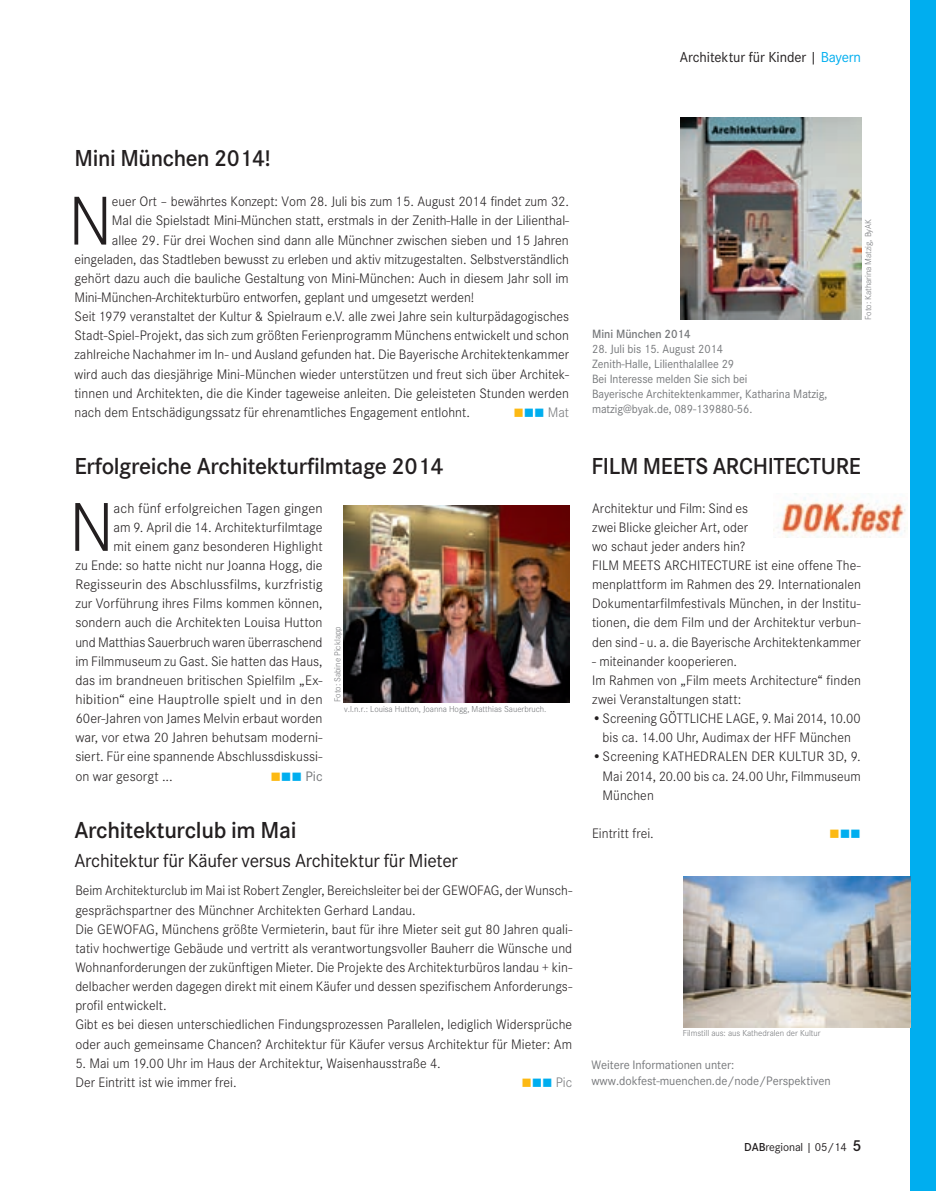
<style>
.page{position:relative;width:936px;height:1191px;background:#fff}
.page>*{position:absolute;margin:0;border:0;box-sizing:border-box;transform-origin:0 0}
.t1{font:300 71.55px "Corporate S";color:#231f20}
.t2{font:600 24px "Corporate S";letter-spacing:-.015em;color:#231f20}
.t3{font:19.5px "Corporate S";letter-spacing:-.015em;color:#231f20}
.t4{font:15px "Corporate S";letter-spacing:-.005em;color:#231f20}
.t5{font:300 14.25px/19.2px "Corporate S";color:#231f20}
.t6{font:300 14.25px "Corporate S";color:#231f20;scale:1.04 1}
.t7{font:300 14.25px "Corporate S";letter-spacing:-.005em;color:#76787b}
.t8{font:14.25px "Corporate S";color:#76787b}
.t9{font:14.25px "Wingdings";color:#fcb914}
.t10{font:12.75px/15.8px "Corporate S";letter-spacing:-.005em;color:#76787b}
.t11{font:12.45px/15px "Corporate S";letter-spacing:-.005em;color:#76787b;scale:.95 1}
.t12{font:600 12.45px "Corporate S";letter-spacing:-.005em;color:#76787b;scale:.95 1}
.t13{font:12px "Corporate S";letter-spacing:-.01em;color:#231f20}
.t14{font:300 9px "Corporate S";letter-spacing:-.005em;color:#76787b}
.s1{color:#00aeef}
.s2{color:#fcb914}
.s3{font-weight:600}
.s4{font-weight:600;font-size:16.5px}
</style>
<div class="page">
<div style="left:910px;top:0;width:25px;height:1191px;background:#00aeef"></div>
<img style="left:680px;top:118px;width:181px;height:201px">
<img style="left:773px;top:493px;width:133px;height:44px">
<img style="left:344px;top:505px;width:225px;height:197px">
<img style="left:683px;top:876px;width:227px;height:151px">
<p class="t4" style="left:679px;top:48px;width:183px">Architektur für Kinder | <span class="s1">Bayern</span></p>
<h2 class="t2" style="left:74px;top:144px;width:198px">Mini München 2014!</h2>
<h1 class="t1" style="left:68px;top:181px;width:46px">N</h1>
<p class="t5" style="left:112px;top:192px;width:458px">euer Ort – bewährtes Konzept: Vom 28. Juli bis zum 15. August 2014 findet zum 32.</p>
<p class="t5" style="left:112px;top:211px;width:458px">Mal die Spielstadt Mini-München statt, erstmals in der Zenith-Halle in der Lilienthal-</p>
<p class="t5" style="left:112px;top:230px;width:458px">allee 29. Für drei Wochen sind dann alle Münchner zwischen sieben und 15 Jahren</p>
<p class="t5" style="left:74px;top:249px;width:496px">eingeladen, das Stadtleben bewusst zu erleben und aktiv mitzugestalten. Selbstverständlich</p>
<p class="t5" style="left:74px;top:269px;width:496px">gehört dazu auch die bauliche Gestaltung von Mini-München: Auch in diesem Jahr soll im</p>
<p class="t5" style="left:74px;top:288px;width:401px">Mini-München-Architekturbüro entworfen, geplant und umgesetzt werden!</p>
<p class="t5" style="left:74px;top:307px;width:496px">Seit 1979 veranstaltet der Kultur &amp; Spielraum e.V. alle zwei Jahre sein kulturpädagogisches</p>
<p class="t5" style="left:74px;top:326px;width:496px">Stadt-Spiel-Projekt, das sich zum größten Ferienprogramm Münchens entwickelt und schon</p>
<p class="t5" style="left:74px;top:345px;width:496px">zahlreiche Nachahmer im In- und Ausland gefunden hat. Die Bayerische Architektenkammer</p>
<p class="t5" style="left:74px;top:364px;width:496px">wird auch das diesjährige Mini-München wieder unterstützen und freut sich über Architek-</p>
<p class="t5" style="left:74px;top:383px;width:496px">tinnen und Architekten, die die Kinder tageweise anleiten. Die geleisteten Stunden werden</p>
<p class="t5" style="left:74px;top:403px;width:397px">nach dem Entschädigungssatz für ehrenamtliches Engagement entlohnt.</p>
<p class="t7" style="left:513px;top:404px;width:57px"><span class="s2">■</span><span class="s1">■■</span> Mat</p>
<h2 class="t2" style="left:74px;top:452px;width:370px">Erfolgreiche Architekturfilmtage 2014</h2>
<h1 class="t1" style="left:69px;top:487px;width:46px">N</h1>
<p class="t5" style="left:114px;top:498px;width:210px">ach fünf erfolgreichen Tagen gingen</p>
<p class="t5" style="left:114px;top:517px;width:210px">am 9. April die 14. Architekturfilmtage</p>
<p class="t5" style="left:114px;top:536px;width:210px">mit einem ganz besonderen Highlight</p>
<p class="t5" style="left:75px;top:556px;width:249px">zu Ende: so hatte nicht nur Joanna Hogg, die</p>
<p class="t5" style="left:75px;top:575px;width:249px">Regisseurin des Abschlussfilms, kurzfristig</p>
<p class="t5" style="left:75px;top:594px;width:249px">zur Vorführung ihres Films kommen können,</p>
<p class="t5" style="left:75px;top:613px;width:249px">sondern auch die Architekten Louisa Hutton</p>
<p class="t5" style="left:75px;top:632px;width:249px">und Matthias Sauerbruch waren überraschend</p>
<p class="t5" style="left:75px;top:651px;width:249px">im Filmmuseum zu Gast. Sie hatten das Haus,</p>
<p class="t5" style="left:75px;top:670px;width:249px">das im brandneuen britischen Spielfilm „Ex-</p>
<p class="t6" style="left:75px;top:691px;width:239px">hibition“ eine Hauptrolle spielt und in den</p>
<p class="t5" style="left:75px;top:709px;width:249px">60er-Jahren von James Melvin erbaut worden</p>
<p class="t5" style="left:75px;top:728px;width:249px">war, vor etwa 20 Jahren behutsam moderni-</p>
<p class="t5" style="left:75px;top:747px;width:249px">siert. Für eine spannende Abschlussdiskussi-</p>
<p class="t5" style="left:75px;top:766px;width:99px">on war gesorgt ...</p>
<p class="t8" style="left:270px;top:767px;width:54px"><span class="s2">■</span><span class="s1">■■</span> Pic</p>
<p class="t14" style="left:332px;top:702px;width:77px;rotate:-90deg">Foto: Sabine Picklapp</p>
<p class="t14" style="left:344px;top:704px;width:204px">v.l.n.r.: Louisa Hutton, Joanna Hogg, Matthias Sauerbruch.</p>
<h2 class="t2" style="left:74px;top:816px;width:223px">Architekturclub im Mai</h2>
<h3 class="t3" style="left:74px;top:850px;width:385px">Architektur für Käufer versus Architektur für Mieter</h3>
<p class="t5" style="left:75px;top:881px;width:498px">Beim Architekturclub im Mai ist Robert Zengler, Bereichsleiter bei der GEWOFAG, der Wunsch&shy;gesprächspartner des Münchner Architekten Gerhard Landau.<br>Die GEWOFAG, Münchens größte Vermieterin, baut für ihre Mieter seit gut 80 Jahren quali&shy;tativ hochwertige Gebäude und vertritt als verantwortungsvoller Bauherr die Wünsche und Wohnanforderungen der zukünftigen Mieter. Die Projekte des Architekturbüros landau + kin&shy;delbacher werden dagegen direkt mit einem Käufer und dessen spezifischem Anforderungs&shy;profil entwickelt.<br>Gibt es bei diesen unterschiedlichen Findungsprozessen Parallelen, lediglich Widersprüche oder auch gemeinsame Chancen? Architektur für Käufer versus Architektur für Mieter: Am</p>
<p class="t5" style="left:75px;top:1053px;width:367px">5. Mai um 19.00 Uhr im Haus der Architektur, Waisenhausstraße 4.<br>Der Eintritt ist wie immer frei.</p>
<p class="t7" style="left:521px;top:1074px;width:52px"><span class="s2">■</span><span class="s1">■■</span> Pic</p>
<p class="t12" style="left:592px;top:327px;width:105px">Mini München 2014</p>
<p class="t11" style="left:592px;top:341px;width:249px">28. Juli bis 15. August 2014<br>Zenith-Halle, Lilienthalallee 29<br>Bei Interesse melden Sie sich bei<br>Bayerische Architektenkammer, Katharina Matzig, matzig@byak.de, 089-139880-56.</p>
<p class="t14" style="left:863px;top:320px;width:102px;rotate:-90deg">Foto: Katharina Matzig, ByAK</p>
<h2 class="t2" style="left:591px;top:452px;width:271px">FILM MEETS ARCHITECTURE</h2>
<p class="t5" style="left:592px;top:498px;width:157px">Architektur und Film: Sind es zwei Blicke gleicher Art, oder</p>
<p class="t5" style="left:592px;top:536px;width:270px">wo schaut jeder anders hin?<br>FILM MEETS ARCHITECTURE ist eine offene The&shy;menplattform im Rahmen des 29. Internationalen Dokumentarfilmfestivals München, in der Institu&shy;tionen, die dem Film und der Architektur verbun&shy;den sind - u. a. die Bayerische Architektenkammer</p>
<p class="t5" style="left:592px;top:651px;width:270px">- miteinander kooperieren.<br>Im Rahmen von „Film meets Architecture“ finden zwei Veranstaltungen statt:</p>
<p class="t5" style="left:592px;top:709px;width:270px;text-align:center">•Screening GÖTTLICHE LAGE, 9. Mai 2014, 10.00 bis ca. 14.00 Uhr, Audimax der HFF München</p>
<p class="t5" style="left:602px;top:747px;width:260px;text-align:justify;text-indent:-10px">•Screening KATHEDRALEN DER KULTUR 3D, 9.<br>Mai 2014, 20.00 bis ca. 24.00 Uhr, Filmmuseum München</p>
<p class="t5" style="left:592px;top:823px;width:63px">Eintritt frei.</p>
<p class="t9" style="left:829px;top:826px;width:33px">■<span class="s1">■■</span></p>
<p class="t14" style="left:682px;top:1028px;width:139px">Filmstill aus: aus Kathedralen der Kultur</p>
<p class="t10" style="left:591px;top:1057px;width:241px">Weitere Informationen unter: www.dokfest-muenchen.de/node/Perspektiven</p>
<p class="t13" style="left:744px;top:1140px;width:119px"><span class="s3">DAB</span>regional | 05/14 <span class="s4">5</span></p>
</div>
